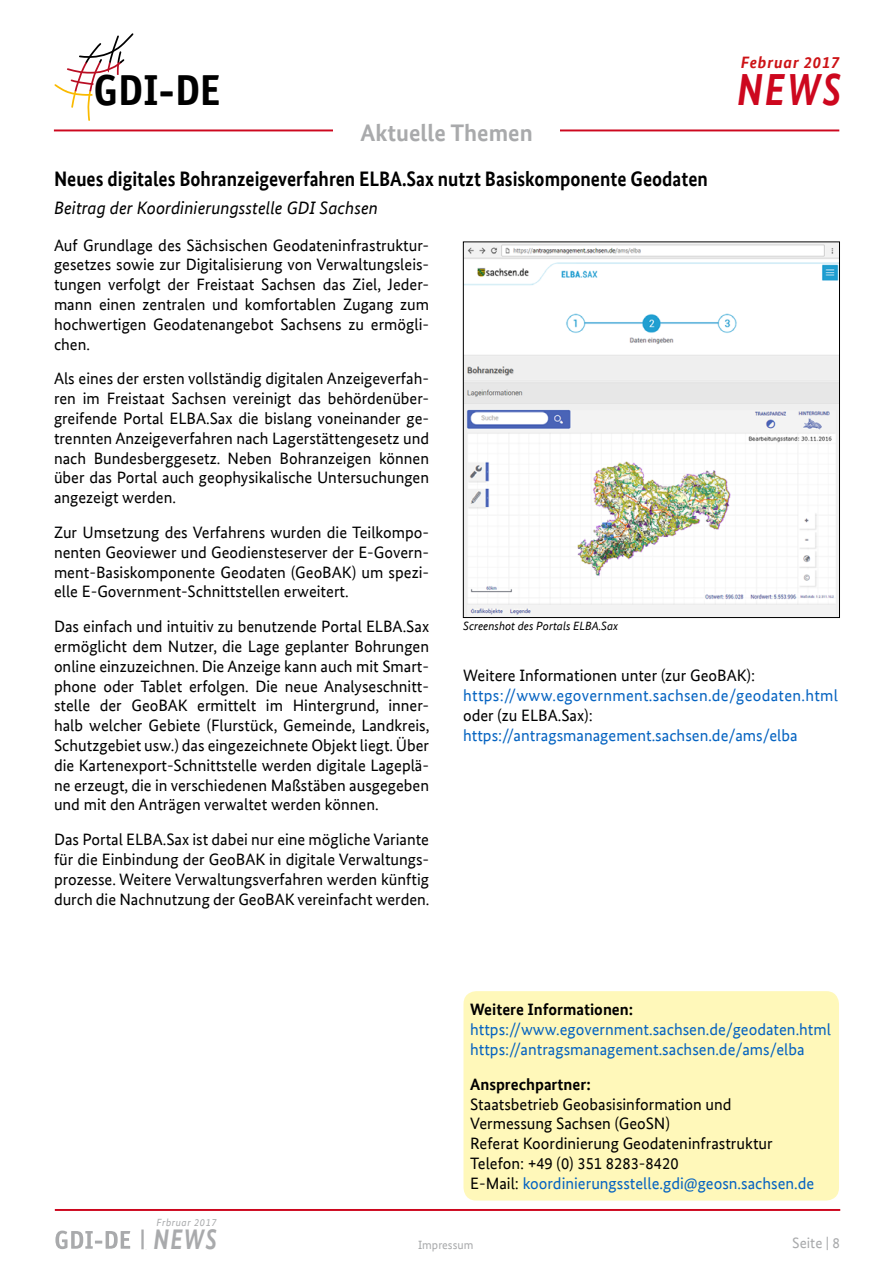
<style>
.page{position:relative;width:893px;height:1263px;background:#fff}
.page>*{position:absolute;margin:0;border:0;box-sizing:border-box;transform-origin:0 0}
.t1{font:italic 700 45px "Bundes Sans Web";color:#cd071e;scale:.85 1}
.t2{font:700 43.5px "Officina Sans";color:#000}
.t3{font:italic 700 28.35px "Bundes Sans Web";color:#a9aaac;scale:.82 1}
.t4{font:700 24px "Bundes Sans Web";color:#a9aaac}
.Überschrift{font:700 21px "Bundes Sans Web";color:#000;scale:.91 1}
.Überschrift-2{font:italic 18px "Bundes Sans Web";color:#000}
.Fliesstext{font:16.5px/19.8px "Bundes Sans Web";color:#000;text-align:justify}
.Fliesstext-2{font:16.5px "Bundes Sans Web";color:#0563c1}
.Fliesstext-3{font:16.5px/19.8px "Bundes Sans Web";letter-spacing:.02em;color:#0563c1}
.Fliesstext-4{font:700 16.5px "Bundes Sans Web";color:#000}
.t5{font:italic 700 16.5px "Bundes Sans Web";letter-spacing:.05em;color:#cd1316}
.t6{font:15px "Bundes Sans Web";color:#a9aaac}
.Bildunterschrift{font:italic 12px "Bundes Sans Web";color:#000}
.t7{font:12px "Bundes Sans Web";color:#a9aaac}
.t8{font:italic 10.35px "Bundes Sans Web";letter-spacing:.05em;color:#a9aaac}
.s1{color:#000}
</style>
<div class="page">
<hr style="left:54px;top:129px;width:785px;height:2px;background:#cd071e">
<svg style="left:54px;top:33px;width:80px;height:88px"></svg>
<hr style="left:55px;top:1209px;width:785px;height:2px;background:#cd071e">
<svg style="left:151px;top:1210px;width:69px;height:1px"></svg>
<svg style="left:55px;top:1229px;width:89px;height:21px"></svg>
<div style="left:463px;top:991px;width:376px;height:209px;background:#fff8ba;border-radius:13px"></div>
<img style="left:465px;top:244px;width:373px;height:372px">
<div style="left:463px;top:242px;width:377px;height:376px;border:1px solid #000"></div>
<div style="left:333px;top:117px;width:227px;height:29px;background:#fff"></div>
<p class="t5" style="left:741px;top:53px;width:100px">Februar 2017</p>
<h2 class="t2" style="left:93px;top:63px;width:128px">GDI-DE</h2>
<h1 class="t1" style="left:737px;top:63px;width:124px">NEWS</h1>
<p class="t4" style="left:360px;top:119px;width:174px">Aktuelle Themen</p>
<p class="Überschrift" style="left:54px;top:167px;width:720px">Neues digitales Bohranzeigeverfahren ELBA.Sax nutzt Basiskomponente Geodaten</p>
<p class="Überschrift-2" style="left:54px;top:197px;width:326px">Beitrag der Koordinierungsstelle GDI Sachsen</p>
<p class="Fliesstext" style="left:54px;top:235px;width:377px">Auf Grundlage des Sächsischen Geodateninfrastruktur&shy;gesetzes sowie zur Digitalisierung von Verwaltungsleis&shy;tungen verfolgt der Freistaat Sachsen das Ziel, Jeder&shy;mann einen zentralen und komfortablen Zugang zum hochwertigen Geodatenangebot Sachsens zu ermögli&shy;chen.</p>
<p class="Fliesstext" style="left:54px;top:369px;width:377px">Als eines der ersten vollständig digitalen Anzeigeverfah&shy;ren im Freistaat Sachsen vereinigt das behördenüber&shy;greifende Portal ELBA.Sax die bislang voneinander ge&shy;trennten Anzeigeverfahren nach Lagerstättengesetz und nach Bundesberggesetz. Neben Bohranzeigen können über das Portal auch geophysikalische Untersuchungen angezeigt werden.</p>
<p class="Fliesstext" style="left:54px;top:522px;width:377px">Zur Umsetzung des Verfahrens wurden die Teilkompo&shy;nenten Geoviewer und Geodiensteserver der E-Govern&shy;ment-Basiskomponente Geodaten (GeoBAK) um spezi&shy;elle E-Government-Schnittstellen erweitert.</p>
<p class="Fliesstext" style="left:54px;top:617px;width:377px">Das einfach und intuitiv zu benutzende Portal ELBA.Sax ermöglicht dem Nutzer, die Lage geplanter Bohrungen online einzuzeichnen. Die Anzeige kann auch mit Smart&shy;phone oder Tablet erfolgen. Die neue Analyseschnitt&shy;stelle der GeoBAK ermittelt im Hintergrund, inner&shy;halb welcher Gebiete (Flurstück, Gemeinde, Landkreis, Schutzgebiet usw.) das eingezeichnete Objekt liegt. Über die Kartenexport-Schnittstelle werden digitale Lageplä&shy;ne erzeugt, die in verschiedenen Maßstäben ausgegeben und mit den Anträgen verwaltet werden können.</p>
<p class="Fliesstext" style="left:54px;top:830px;width:377px">Das Portal ELBA.Sax ist dabei nur eine mögliche Variante für die Einbindung der GeoBAK in digitale Verwaltungs&shy;prozesse. Weitere Verwaltungsverfahren werden künftig durch die Nachnutzung der GeoBAK vereinfacht werden.</p>
<p class="Bildunterschrift" style="left:463px;top:619px;width:157px">Screenshot des Portals ELBA.Sax</p>
<p class="Fliesstext" style="left:463px;top:666px;width:293px">Weitere Informationen unter (zur GeoBAK):</p>
<p class="Fliesstext-3" style="left:463px;top:686px;width:376px">https://www.egovernment.sachsen.de/geodaten.html <span class="s1">oder (zu ELBA.Sax):</span></p>
<p class="Fliesstext-2" style="left:463px;top:726px;width:336px">https://antragsmanagement.sachsen.de/ams/elba</p>
<p class="t8" style="left:157px;top:1216px;width:61px">Frbruar 2017</p>
<p class="Fliesstext-4" style="left:470px;top:1000px;width:165px">Weitere Informationen:</p>
<p class="Fliesstext-2" style="left:470px;top:1020px;width:362px">https://www.egovernment.sachsen.de/geodaten.html</p>
<p class="Fliesstext-2" style="left:470px;top:1040px;width:336px">https://antragsmanagement.sachsen.de/ams/elba</p>
<p class="Fliesstext-4" style="left:470px;top:1074px;width:122px">Ansprechpartner:</p>
<p class="Fliesstext" style="left:470px;top:1094px;width:263px">Staatsbetrieb Geobasisinformation und</p>
<p class="Fliesstext" style="left:470px;top:1114px;width:201px">Vermessung Sachsen (GeoSN)</p>
<p class="Fliesstext" style="left:470px;top:1133px;width:304px">Referat Koordinierung Geodateninfrastruktur</p>
<p class="Fliesstext" style="left:470px;top:1153px;width:210px">Telefon: +49 (0) 351 8283-8420</p>
<p class="Fliesstext-2" style="left:470px;top:1174px;width:346px"><span class="s1">E-Mail:</span> koordinierungsstelle.gdi@geosn.sachsen.de</p>
<h3 class="t3" style="left:153px;top:1223px;width:79px">NEWS</h3>
<p class="t7" style="left:418px;top:1238px;width:57px">Impressum</p>
<p class="t6" style="left:792px;top:1234px;width:49px">Seite | 8</p>
</div>
